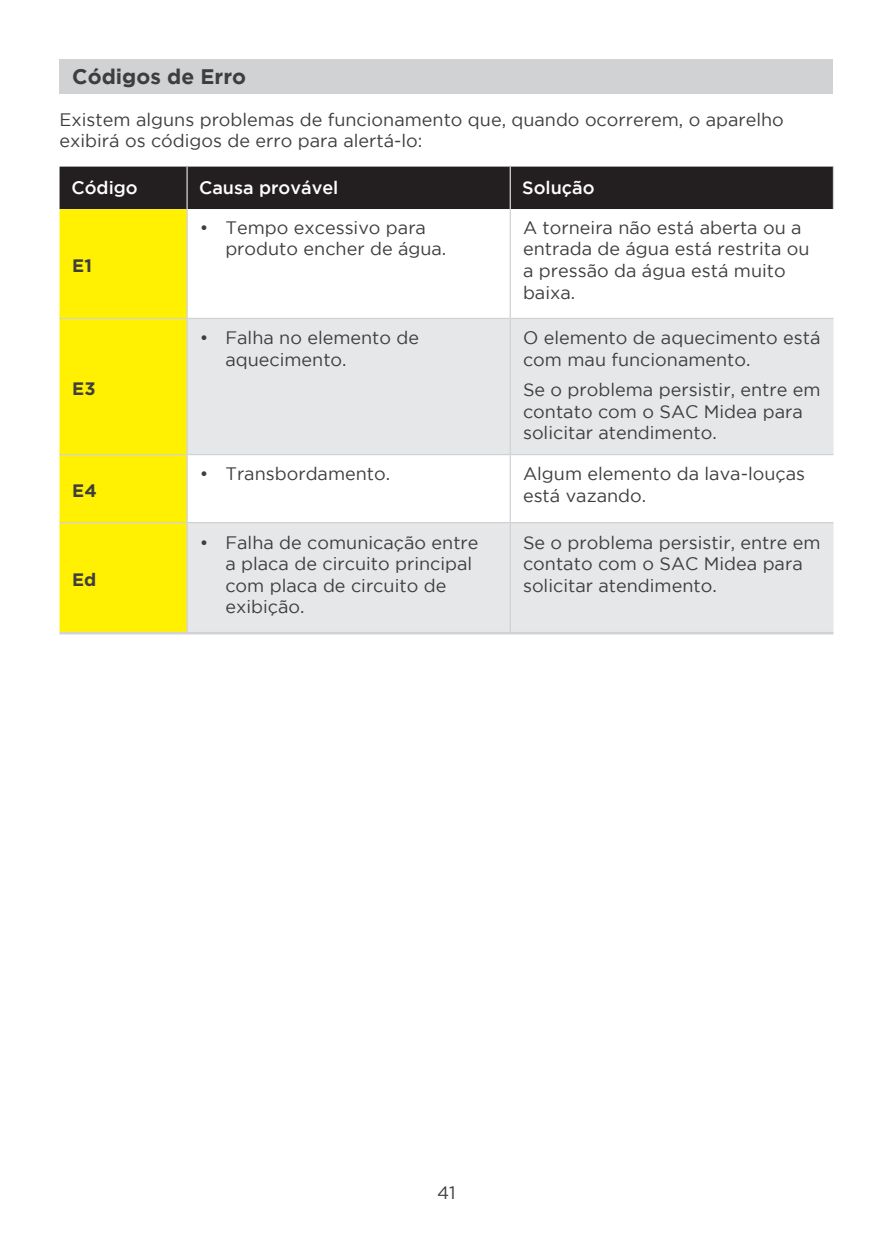
<style>
.page{position:relative;width:893px;height:1259px;background:#fff}
.page>*{position:absolute;margin:0;border:0;box-sizing:border-box;transform-origin:0 0}
.t1{font:700 21px "Gotham";color:#3e3e3f}
.t2{font:18px/21.6px "Gotham";color:#3e3e3f}
.t3{font:500 18px "Gotham";color:#fff}
.t4{font:700 18px "Gotham";color:#3e3e3f}
</style>
<div class="page">
<div style="left:60px;top:167px;width:773px;height:42px;background:#231f20"></div>
<div style="left:60px;top:209px;width:126px;height:423px;background:#fff101"></div>
<svg style="left:188px;top:319px;width:645px;height:313px;fill:#e6e7e9"></svg>
<hr style="left:186px;top:167px;width:2px;height:42px;background:#d1d2d4">
<hr style="left:510px;top:167px;width:1px;height:42px;background:#d1d2d4">
<hr style="left:833px;top:167px;width:1px;height:42px;background:#d1d2d4">
<hr style="left:186px;top:209px;width:2px;height:109px;background:#d1d2d4">
<hr style="left:510px;top:209px;width:1px;height:109px;background:#d1d2d4">
<hr style="left:60px;top:318px;width:450px;height:1px;background:#d1d2d4">
<hr style="left:186px;top:319px;width:2px;height:135px;background:#d1d2d4">
<hr style="left:510px;top:318px;width:323px;height:1px;background:#d1d2d4">
<hr style="left:510px;top:319px;width:1px;height:135px;background:#d1d2d4">
<hr style="left:60px;top:454px;width:450px;height:1px;background:#d1d2d4">
<hr style="left:186px;top:455px;width:2px;height:67px;background:#d1d2d4">
<hr style="left:510px;top:454px;width:323px;height:1px;background:#d1d2d4">
<hr style="left:510px;top:455px;width:1px;height:67px;background:#d1d2d4">
<hr style="left:60px;top:522px;width:450px;height:1px;background:#d1d2d4">
<hr style="left:186px;top:523px;width:2px;height:109px;background:#d1d2d4">
<hr style="left:510px;top:522px;width:323px;height:1px;background:#d1d2d4">
<hr style="left:510px;top:523px;width:1px;height:109px;background:#d1d2d4">
<hr style="left:60px;top:632px;width:773px;height:2px;background:#d1d2d4">
<div style="left:60px;top:60px;width:773px;height:34px;background:#d1d2d4"></div>
<p class="t1" style="left:72px;top:69px;width:175px">Códigos de Erro</p>
<p class="t2" style="left:60px;top:110px;width:726px">Existem alguns problemas de funcionamento que, quando ocorrerem, o aparelho exibirá os códigos de erro para alertá-lo:</p>
<p class="t3" style="left:72px;top:181px;width:68px">Código</p>
<p class="t3" style="left:199px;top:181px;width:141px">Causa provável</p>
<p class="t3" style="left:522px;top:181px;width:74px">Solução</p>
<p class="t4" style="left:72px;top:258px;width:21px">E1</p>
<p class="t4" style="left:72px;top:382px;width:25px">E3</p>
<p class="t4" style="left:72px;top:484px;width:26px">E4</p>
<p class="t4" style="left:72px;top:573px;width:26px">Ed</p>
<p class="t2" style="left:225px;top:218px;width:222px;text-indent:-26px">• Tempo excessivo para produto encher de água.</p>
<p class="t2" style="left:523px;top:218px;width:288px">A torneira não está aberta ou a entrada de água está restrita ou a pressão da água está muito baixa.</p>
<p class="t2" style="left:225px;top:328px;width:195px;text-indent:-26px">• Falha no elemento de aquecimento.</p>
<p class="t2" style="left:523px;top:328px;width:299px">O elemento de aquecimento está com mau funcionamento.</p>
<p class="t2" style="left:523px;top:380px;width:299px">Se o problema persistir, entre em contato com o SAC Midea para solicitar atendimento.</p>
<p class="t2" style="left:200px;top:464px;width:192px">• Transbordamento.</p>
<p class="t2" style="left:523px;top:464px;width:284px">Algum elemento da lava-louças está vazando.</p>
<p class="t2" style="left:225px;top:532px;width:255px;text-indent:-26px">• Falha de comunicação entre a placa de circuito principal com placa de circuito de exibição.</p>
<p class="t2" style="left:523px;top:532px;width:299px">Se o problema persistir, entre em contato com o SAC Midea para solicitar atendimento.</p>
<p class="t2" style="left:437px;top:1183px;width:20px">41</p>
</div>
